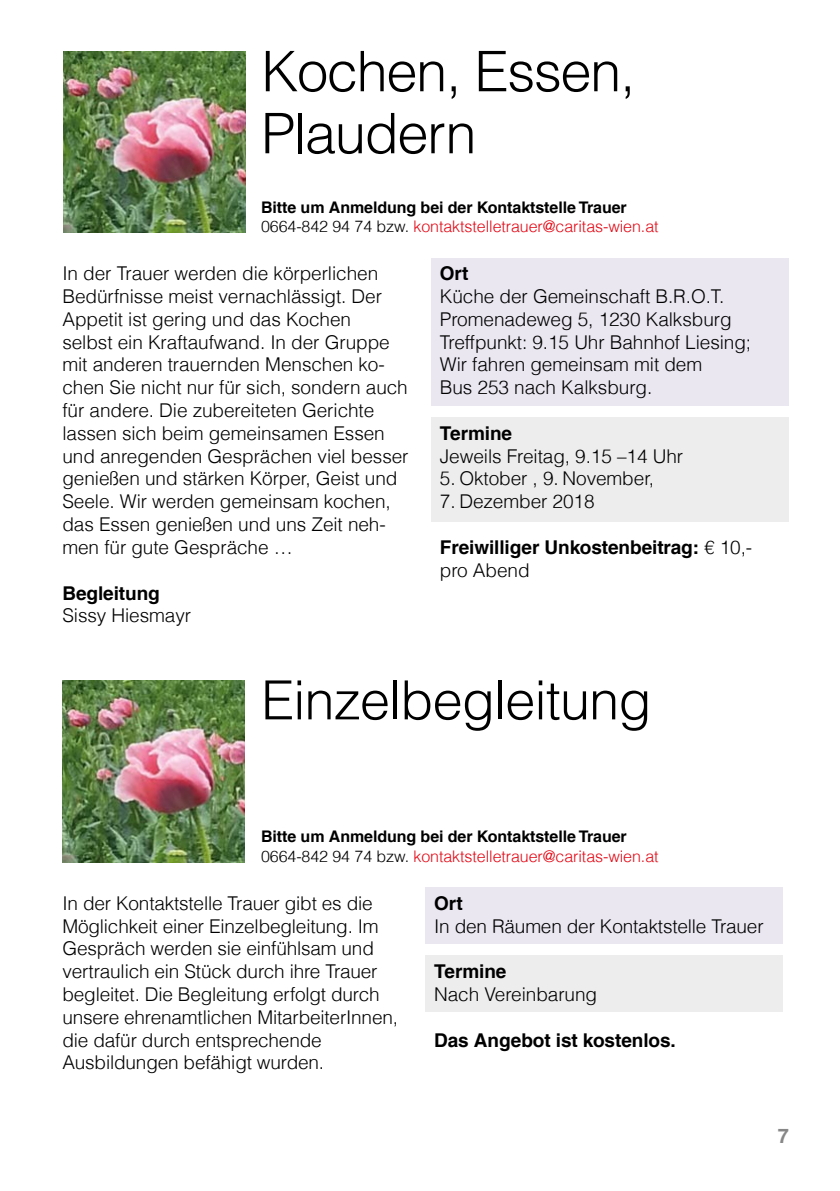
<style>
.page{position:relative;width:840px;height:1191px;background:#fff}
.page>*{position:absolute;margin:0;border:0;box-sizing:border-box;transform-origin:0 0}
.t1{font:300 56px/62px "Helvetica LT Com";letter-spacing:-.025em;color:#000}
.t2{font:300 54px "Helvetica LT Com";letter-spacing:-.015em;color:#000}
.t3{font:700 20px "Helvetica LT Com";color:#878787}
.t4{font:300 19px/22.8px "Helvetica LT Com";letter-spacing:-.005em;color:#000}
.t5{font:700 19px/22.8px "Helvetica LT Com";letter-spacing:-.005em;color:#000}
.t6{font:700 16px/19.2px "Helvetica LT Com";letter-spacing:-.005em;color:#000}
.s1{font-weight:300}
.s2{font-weight:300;color:#e30613}
</style>
<div class="page">
<div style="left:431px;top:258px;width:357px;height:147px;background:#ebe7f1"></div>
<div style="left:431px;top:417px;width:357px;height:105px;background:#ededed"></div>
<img style="left:64px;top:51px;width:181px;height:181px">
<div style="left:425px;top:887px;width:357px;height:57px;background:#ebe7f1"></div>
<div style="left:425px;top:955px;width:357px;height:57px;background:#ededed"></div>
<img style="left:62px;top:680px;width:182px;height:182px">
<h1 class="t1" style="left:261px;top:40px;width:376px">Kochen, Essen,<br>Plaudern</h1>
<p class="t6" style="left:261px;top:198px;width:399px">Bitte um Anmeldung bei der Kontaktstelle Trauer<br><span class="s1">0664-842 94 74 bzw.</span> <span class="s2">kontaktstelletrauer@caritas-wien.at</span></p>
<p class="t4" style="left:62px;top:262px;width:347px">In der Trauer werden die körperlichen Bedürfnisse meist vernachlässigt. Der Appetit ist gering und das Kochen<br>selbst ein Kraftaufwand. In der Gruppe mit anderen trauernden Menschen ko&shy;chen Sie nicht nur für sich, sondern auch für andere. Die zubereiteten Gerichte lassen sich beim gemeinsamen Essen und anregenden Gesprächen viel besser genießen und stärken Körper, Geist und Seele. Wir werden gemeinsam kochen, das Essen genießen und uns Zeit neh&shy;men für gute Gespräche …</p>
<p class="t5" style="left:62px;top:581px;width:99px">Begleitung</p>
<p class="t4" style="left:62px;top:604px;width:130px">Sissy Hiesmayr</p>
<p class="t5" style="left:439px;top:262px;width:30px">Ort</p>
<p class="t4" style="left:439px;top:285px;width:312px">Küche der Gemeinschaft B.R.O.T.<br>Promenadeweg 5, 1230 Kalksburg<br>Treffpunkt: 9.15 Uhr Bahnhof Liesing;<br>Wir fahren gemeinsam mit dem<br>Bus 253 nach Kalksburg.</p>
<p class="t5" style="left:439px;top:422px;width:74px">Termine</p>
<p class="t4" style="left:439px;top:444px;width:245px">Jeweils Freitag, 9.15 –14 Uhr</p>
<p class="t4" style="left:439px;top:467px;width:215px">5. Oktober , 9. November,</p>
<p class="t4" style="left:439px;top:490px;width:156px">7. Dezember 2018</p>
<p class="t5" style="left:439px;top:536px;width:314px">Freiwilliger Unkostenbeitrag: <span class="s1">€ 10,- pro Abend</span></p>
<h2 class="t2" style="left:261px;top:666px;width:391px">Einzelbegleitung</h2>
<p class="t6" style="left:261px;top:827px;width:399px">Bitte um Anmeldung bei der Kontaktstelle Trauer<br><span class="s1">0664-842 94 74 bzw.</span> <span class="s2">kontaktstelletrauer@caritas-wien.at</span></p>
<p class="t4" style="left:62px;top:891px;width:337px">In der Kontaktstelle Trauer gibt es die Möglichkeit einer Einzelbegleitung. Im Gespräch werden sie einfühlsam und vertraulich ein Stück durch ihre Trauer begleitet. Die Begleitung erfolgt durch unsere ehrenamtlichen MitarbeiterInnen, die dafür durch entsprechende Ausbildungen befähigt wurden.</p>
<p class="t5" style="left:434px;top:891px;width:30px">Ort</p>
<p class="t4" style="left:434px;top:914px;width:331px">In den Räumen der Kontaktstelle Trauer</p>
<p class="t5" style="left:434px;top:960px;width:74px">Termine</p>
<p class="t4" style="left:434px;top:982px;width:164px">Nach Vereinbarung</p>
<p class="t5" style="left:434px;top:1028px;width:243px">Das Angebot ist kostenlos.</p>
<p class="t3" style="left:777px;top:1123px;width:13px">7</p>
</div>
